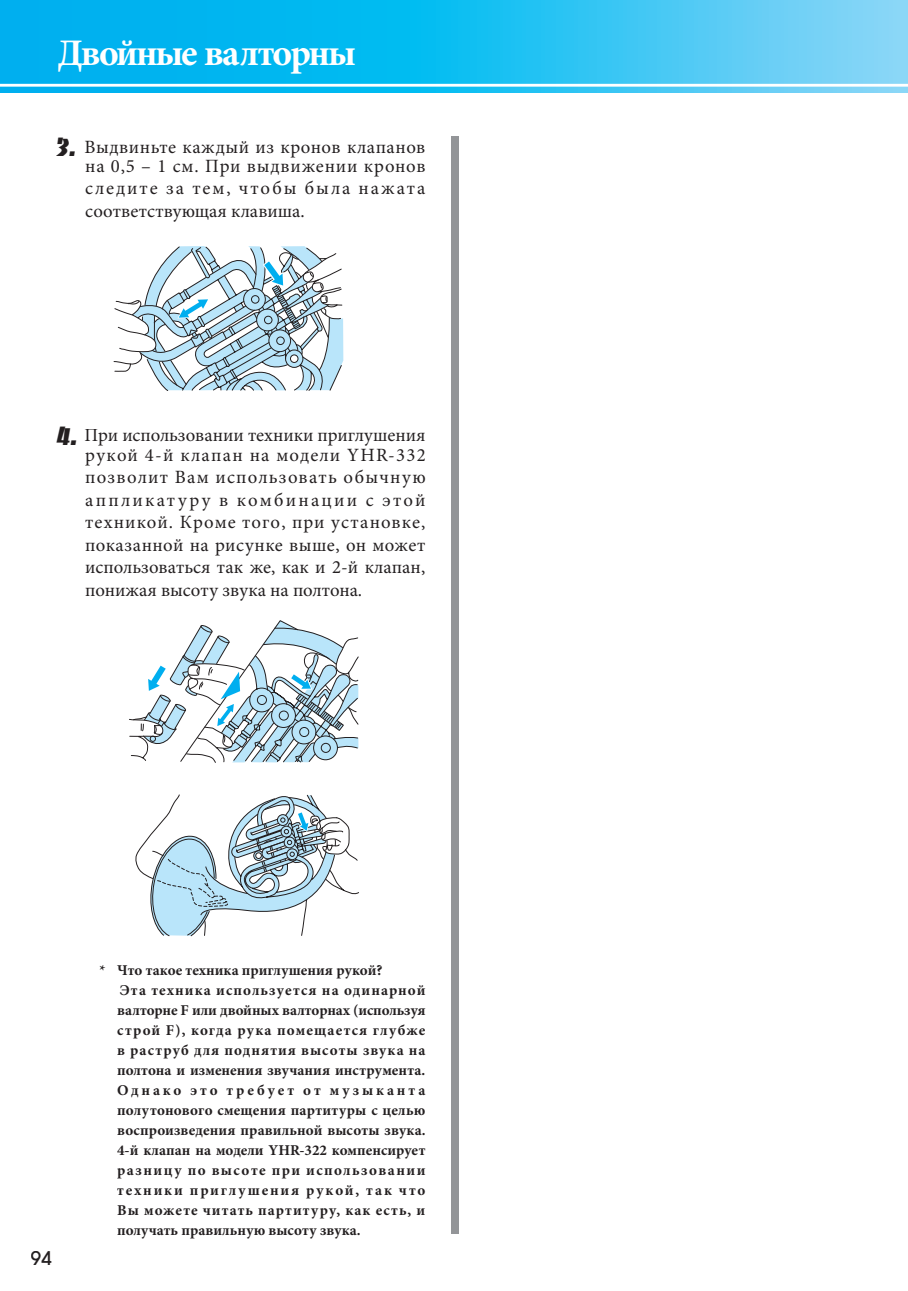
<style>
.page{position:relative;width:908px;height:1291px;background:#fff}
.page>*{position:absolute;margin:0;border:0;box-sizing:border-box;transform-origin:0 0}
.t1{font:700 37.5px "Minion Pro";letter-spacing:-.055em;color:#fff}
.t2{font:18.75px/22.5px "Minion Pro";letter-spacing:.015em;color:#231f20;text-align:right}
.t3{font:18.75px/22.5px "Minion Pro";letter-spacing:.095em;color:#231f20}
.t4{font:500 18.75px "Avant Garde";color:#231f20}
.t5{font:700 15px/20px "Minion Pro";letter-spacing:.025em;color:#231f20}
.s1{font-family:"Banco";font-size:25px}
</style>
<div class="page">
<div style="left:451px;top:136px;width:7px;height:1097px;background:#939598"></div>
<div style="left:900px;top:0;width:7px;height:92px;background:#8bd7f7"></div>
<svg style="left:0;top:0;width:900px;height:92px;background:#26bff2"></svg>
<hr style="left:0;top:84px;width:907px;height:2px;background:#fff">
<svg style="left:114px;top:246px;width:229px;height:145px"></svg>
<svg style="left:129px;top:620px;width:229px;height:142px"></svg>
<svg style="left:135px;top:794px;width:224px;height:142px"></svg>
<h1 class="t1" style="left:57px;top:30px;width:300px">Двойные валторны</h1>
<p class="t2" style="left:57px;top:137px;width:370px;line-height:19.5px"><span class="s1">3.</span> Выдвиньте каждый из кронов клапанов на 0,5 – 1 см. При выдвижении кронов</p>
<p class="t3" style="left:85px;top:178px;width:341px">следите за тем, чтобы была нажата соответствующая клавиша.</p>
<p class="t2" style="left:57px;top:426px;width:370px;line-height:19.5px"><span class="s1">4.</span> При использовании техники приглушения рукой 4-й клапан на модели YHR-332</p>
<p class="t2" style="left:85px;top:467px;width:342px;text-align:justify">позволит Вам использовать обычную аппликатуру в комбинации с этой техникой. Кроме того, при установке, показанной на рисунке выше, он может использоваться так же, как и 2-й клапан, понижая высоту звука на полтона.</p>
<p class="t4" style="left:31px;top:1246px;width:22px">94</p>
<p class="t5" style="left:117px;top:960px;width:310px;text-indent:-18px">* Что такое техника приглушения рукой?<br>Эта техника используется на одинарной валторне F или двойных валторнах (используя строй F), когда рука помещается глубже в раструб для поднятия высоты звука на полтона и изменения звучания инструмента.<br>Однако это требует от музыканта полутонового смещения партитуры с целью воспроизведения правильной высоты звука.<br>4-й клапан на модели YHR-322 компенсирует разницу по высоте при использовании техники приглушения рукой, так что Вы можете читать партитуру, как есть, и получать правильную высоту звука.</p>
</div>
